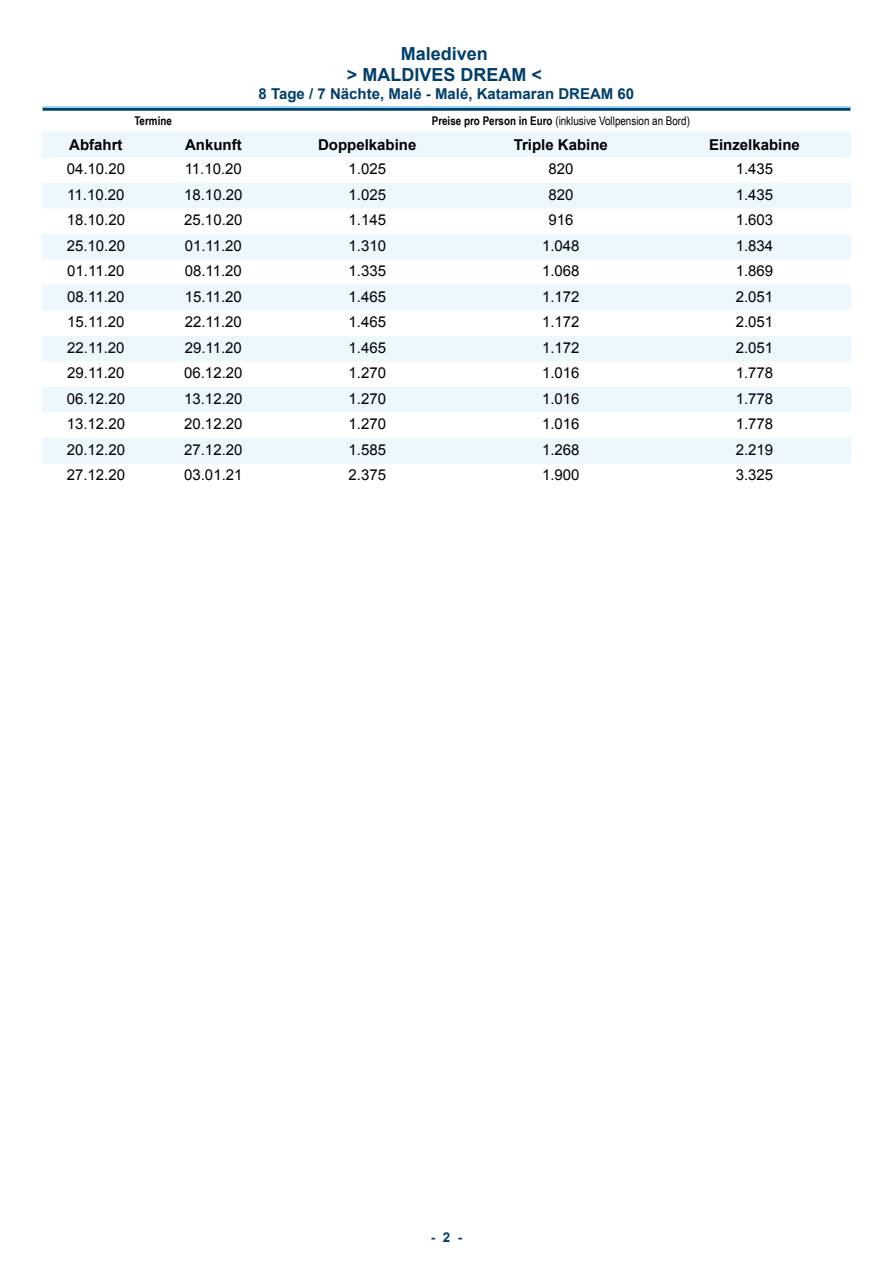
<style>
.page{position:relative;width:893px;height:1263px;background:#fff}
.page>*{position:absolute;margin:0;border:0;box-sizing:border-box;transform-origin:0 0}
.t1{font:700 18px/21.6px "Arial";color:#003f6b;text-align:center}
.t2{font:15px "Arial";color:#000}
.t3{font:700 15px "Arial";color:#000}
.t4{font:700 15px "Arial";color:#003f6b}
.t5{font:700 13.5px "Arial";color:#003f6b}
.t6{font:12px "Arial Narrow";color:#000}
.t7{font:700 12px "Arial Narrow";color:#000}
.s1{font-weight:700}
</style>
<div class="page">
<svg style="left:42px;top:132px;width:809px;height:331px;fill:#ecf7fe"></svg>
<hr style="left:43px;top:108px;width:807px;height:3px;background:#003f6b">
<hr style="left:43px;top:106px;width:807px;height:2px;background:#83d0f5">
<p class="t1" style="left:347px;top:43px;width:197px">Malediven<br>&gt; MALDIVES DREAM &lt;</p>
<p class="t4" style="left:259px;top:84px;width:377px">8 Tage / 7 Nächte, Malé - Malé, Katamaran DREAM 60</p>
<p class="t7" style="left:134px;top:112px;width:39px">Termine</p>
<p class="t6" style="left:432px;top:112px;width:260px"><span class="s1">Preise pro Person in Euro</span> (inklusive Vollpension an Bord)</p>
<p class="t3" style="left:69px;top:135px;width:55px">Abfahrt</p>
<p class="t3" style="left:185px;top:135px;width:58px">Ankunft</p>
<p class="t3" style="left:318px;top:135px;width:100px">Doppelkabine</p>
<p class="t3" style="left:514px;top:135px;width:96px">Triple Kabine</p>
<p class="t3" style="left:709px;top:135px;width:92px">Einzelkabine</p>
<p class="t2" style="left:67px;top:159px;width:60px">04.10.20</p>
<p class="t2" style="left:185px;top:159px;width:59px">11.10.20</p>
<p class="t2" style="left:349px;top:159px;width:39px">1.025</p>
<p class="t2" style="left:548px;top:159px;width:27px">820</p>
<p class="t2" style="left:736px;top:159px;width:39px">1.435</p>
<p class="t2" style="left:67px;top:185px;width:59px">11.10.20</p>
<p class="t2" style="left:184px;top:185px;width:60px">18.10.20</p>
<p class="t2" style="left:349px;top:185px;width:39px">1.025</p>
<p class="t2" style="left:548px;top:185px;width:27px">820</p>
<p class="t2" style="left:736px;top:185px;width:39px">1.435</p>
<p class="t2" style="left:67px;top:210px;width:60px">18.10.20</p>
<p class="t2" style="left:184px;top:210px;width:60px">25.10.20</p>
<p class="t2" style="left:349px;top:210px;width:39px">1.145</p>
<p class="t2" style="left:548px;top:210px;width:27px">916</p>
<p class="t2" style="left:736px;top:210px;width:39px">1.603</p>
<p class="t2" style="left:67px;top:236px;width:60px">25.10.20</p>
<p class="t2" style="left:185px;top:236px;width:59px">01.11.20</p>
<p class="t2" style="left:349px;top:236px;width:39px">1.310</p>
<p class="t2" style="left:542px;top:236px;width:39px">1.048</p>
<p class="t2" style="left:736px;top:236px;width:39px">1.834</p>
<p class="t2" style="left:67px;top:261px;width:59px">01.11.20</p>
<p class="t2" style="left:185px;top:261px;width:59px">08.11.20</p>
<p class="t2" style="left:349px;top:261px;width:39px">1.335</p>
<p class="t2" style="left:542px;top:261px;width:39px">1.068</p>
<p class="t2" style="left:736px;top:261px;width:39px">1.869</p>
<p class="t2" style="left:67px;top:287px;width:59px">08.11.20</p>
<p class="t2" style="left:185px;top:287px;width:59px">15.11.20</p>
<p class="t2" style="left:349px;top:287px;width:39px">1.465</p>
<p class="t2" style="left:542px;top:287px;width:39px">1.172</p>
<p class="t2" style="left:736px;top:287px;width:39px">2.051</p>
<p class="t2" style="left:67px;top:312px;width:59px">15.11.20</p>
<p class="t2" style="left:185px;top:312px;width:59px">22.11.20</p>
<p class="t2" style="left:349px;top:312px;width:39px">1.465</p>
<p class="t2" style="left:542px;top:312px;width:39px">1.172</p>
<p class="t2" style="left:736px;top:312px;width:39px">2.051</p>
<p class="t2" style="left:67px;top:338px;width:59px">22.11.20</p>
<p class="t2" style="left:185px;top:338px;width:59px">29.11.20</p>
<p class="t2" style="left:349px;top:338px;width:39px">1.465</p>
<p class="t2" style="left:542px;top:338px;width:39px">1.172</p>
<p class="t2" style="left:736px;top:338px;width:39px">2.051</p>
<p class="t2" style="left:67px;top:363px;width:59px">29.11.20</p>
<p class="t2" style="left:184px;top:363px;width:60px">06.12.20</p>
<p class="t2" style="left:349px;top:363px;width:39px">1.270</p>
<p class="t2" style="left:542px;top:363px;width:39px">1.016</p>
<p class="t2" style="left:736px;top:363px;width:39px">1.778</p>
<p class="t2" style="left:67px;top:389px;width:60px">06.12.20</p>
<p class="t2" style="left:184px;top:389px;width:60px">13.12.20</p>
<p class="t2" style="left:349px;top:389px;width:39px">1.270</p>
<p class="t2" style="left:542px;top:389px;width:39px">1.016</p>
<p class="t2" style="left:736px;top:389px;width:39px">1.778</p>
<p class="t2" style="left:67px;top:414px;width:60px">13.12.20</p>
<p class="t2" style="left:184px;top:414px;width:60px">20.12.20</p>
<p class="t2" style="left:349px;top:414px;width:39px">1.270</p>
<p class="t2" style="left:542px;top:414px;width:39px">1.016</p>
<p class="t2" style="left:736px;top:414px;width:39px">1.778</p>
<p class="t2" style="left:67px;top:440px;width:60px">20.12.20</p>
<p class="t2" style="left:184px;top:440px;width:60px">27.12.20</p>
<p class="t2" style="left:349px;top:440px;width:39px">1.585</p>
<p class="t2" style="left:542px;top:440px;width:39px">1.268</p>
<p class="t2" style="left:736px;top:440px;width:39px">2.219</p>
<p class="t2" style="left:67px;top:465px;width:60px">27.12.20</p>
<p class="t2" style="left:184px;top:465px;width:60px">03.01.21</p>
<p class="t2" style="left:349px;top:465px;width:39px">2.375</p>
<p class="t2" style="left:542px;top:465px;width:39px">1.900</p>
<p class="t2" style="left:736px;top:465px;width:39px">3.325</p>
<p class="t5" style="left:431px;top:1228px;width:33px">- 2 -</p>
</div>
